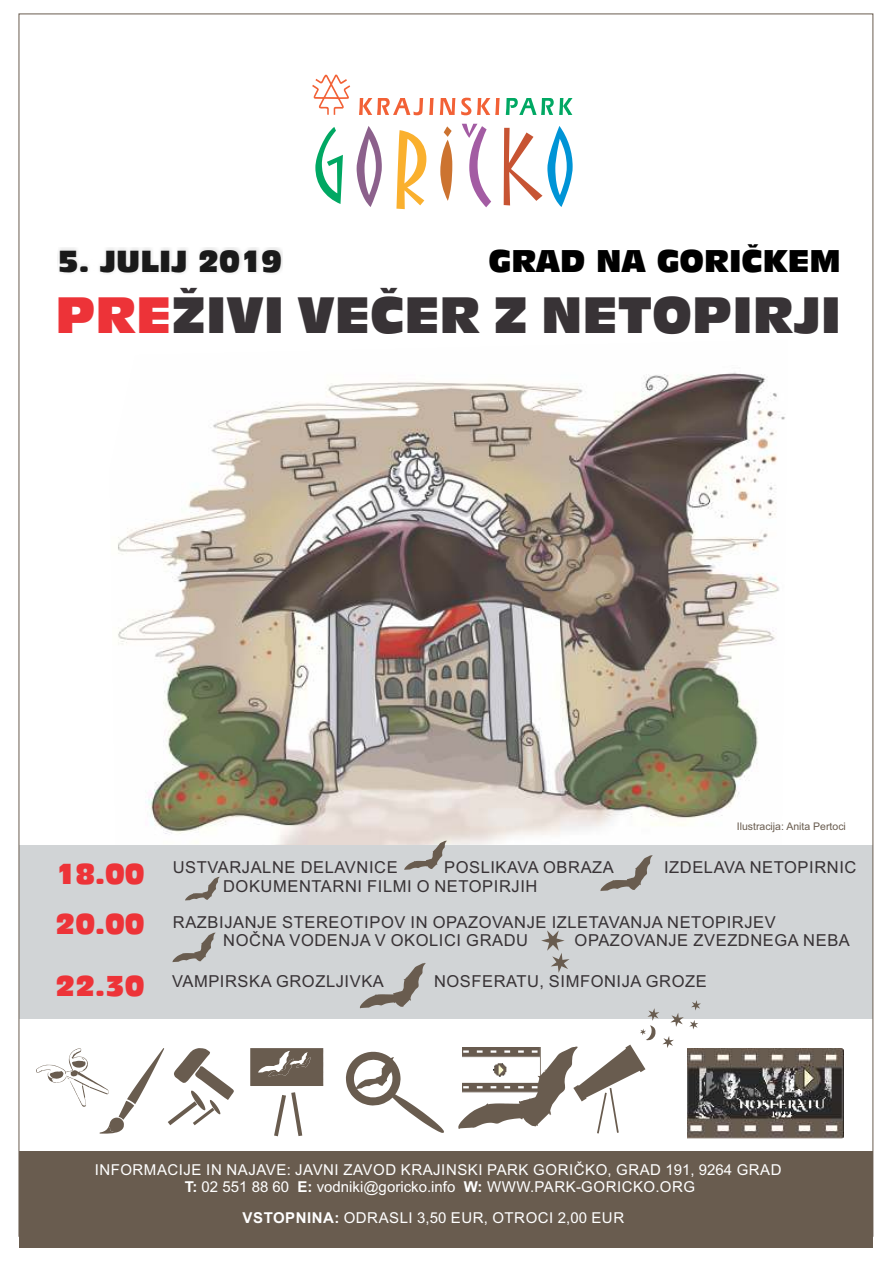
<style>
.page{position:relative;width:893px;height:1263px;background:#fff}
.page>*{position:absolute;margin:0;border:0;box-sizing:border-box;transform-origin:0 0}
.t1{font:48px "Incised 901 BT Compact";color:#383336}
.t2{font:29.55px "Incised 901 BT Compact";color:#000}
.t3{font:28.65px "Incised 901 BT Compact";color:#1a1a1a}
.t4{font:27px/50.2px "Incised 901 BT Compact";color:#ed3338}
.t5{font:16.5px/35.8px "Arial";letter-spacing:.035em;color:#383336}
.t6{font:15px/16.8px "Arial";letter-spacing:.035em;color:#fff;text-align:center}
.t7{font:10.5px "Arial";color:#695c4f}
.s1{color:#ed3338}
.s2{font-family:"Incised 901 BT Compact";font-size:27px;color:#ed3338}
.s3{font-weight:700}
</style>
<div class="page">
<img style="left:118px;top:372px;width:667px;height:473px">
<div style="left:19px;top:845px;width:854px;height:174px;background:#d1d4d6"></div>
<div style="left:19px;top:1151px;width:854px;height:97px;background:#695c4f"></div>
<svg style="left:396px;top:130px;width:30px;height:79px"></svg>
<svg style="left:506px;top:98px;width:66px;height:17px"></svg>
<svg style="left:315px;top:127px;width:28px;height:77px"></svg>
<svg style="left:357px;top:126px;width:25px;height:81px"></svg>
<svg style="left:440px;top:126px;width:12px;height:75px"></svg>
<svg style="left:504px;top:126px;width:69px;height:81px"></svg>
<svg style="left:359px;top:98px;width:64px;height:17px"></svg>
<svg style="left:429px;top:98px;width:5px;height:17px"></svg>
<svg style="left:440px;top:98px;width:15px;height:17px"></svg>
<svg style="left:461px;top:98px;width:10px;height:17px"></svg>
<svg style="left:477px;top:98px;width:23px;height:17px"></svg>
<svg style="left:462px;top:124px;width:29px;height:83px"></svg>
<svg style="left:312px;top:74px;width:38px;height:41px"></svg>
<div style="left:58px;top:248px;width:225px;height:27px;background:#e6e6e6;opacity:.98"></div>
<svg style="left:541px;top:930px;width:29px;height:43px"></svg>
<svg style="left:360px;top:963px;width:66px;height:45px"></svg>
<svg style="left:274px;top:1092px;width:28px;height:44px"></svg>
<svg style="left:346px;top:1051px;width:98px;height:82px"></svg>
<svg style="left:36px;top:1048px;width:198px;height:85px"></svg>
<svg style="left:404px;top:841px;width:43px;height:29px"></svg>
<svg style="left:600px;top:855px;width:52px;height:36px"></svg>
<svg style="left:172px;top:932px;width:43px;height:30px"></svg>
<svg style="left:185px;top:877px;width:35px;height:23px"></svg>
<svg style="left:250px;top:1048px;width:73px;height:38px;background:#786d61"></svg>
<img style="left:687px;top:1048px;width:157px;height:91px">
<svg style="left:458px;top:1000px;width:243px;height:133px"></svg>
<h3 class="t3" style="left:58px;top:250px;width:226px">5. JULIJ 2019</h3>
<h2 class="t2" style="left:489px;top:249px;width:353px">GRAD NA GORIČKEM</h2>
<h1 class="t1" style="left:56px;top:296px;width:787px"><span class="s1">PRE</span>ŽIVI VEČER Z NETOPIRJI</h1>
<h3 class="t4" style="left:56px;top:852px;width:91px">18.00<br>20.00</h3>
<p class="t7" style="left:737px;top:822px;width:111px">Ilustracija: Anita Pertoci</p>
<p class="t5" style="left:173px;top:851px;width:226px">USTVARJALNE DELAVNICE</p>
<p class="t5" style="left:444px;top:851px;width:171px">POSLIKAVA OBRAZA</p>
<p class="t5" style="left:664px;top:851px;width:194px">IZDELAVA NETOPIRNIC</p>
<p class="t5" style="left:173px;top:869px;width:604px;text-indent:50px">DOKUMENTARNI FILMI O NETOPIRJIH<br>RAZBIJANJE STEREOTIPOV IN OPAZOVANJE IZLETAVANJA NETOPIRJEV</p>
<p class="t5" style="left:223px;top:924px;width:306px">NOČNA VODENJA V OKOLICI GRADU</p>
<p class="t5" style="left:575px;top:924px;width:277px">OPAZOVANJE ZVEZDNEGA NEBA</p>
<p class="t5" style="left:56px;top:965px;width:330px"><span class="s2">22.30</span> VAMPIRSKA GROZLJIVKA</p>
<p class="t5" style="left:434px;top:965px;width:274px">NOSFERATU, SIMFONIJA GROZE</p>
<p class="t6" style="left:95px;top:1163px;width:688px">INFORMACIJE IN NAJAVE: JAVNI ZAVOD KRAJINSKI PARK GORIČKO, GRAD 191, 9264 GRAD<br><span class="s3">T:</span> 02 551 88 60 <span class="s3">E:</span> vodniki@goricko.info <span class="s3">W:</span> WWW.PARK-GORICKO.ORG</p>
<p class="t6" style="left:243px;top:1211px;width:383px"><span class="s3">VSTOPNINA:</span> ODRASLI 3,50 EUR, OTROCI 2,00 EUR</p>
</div>
